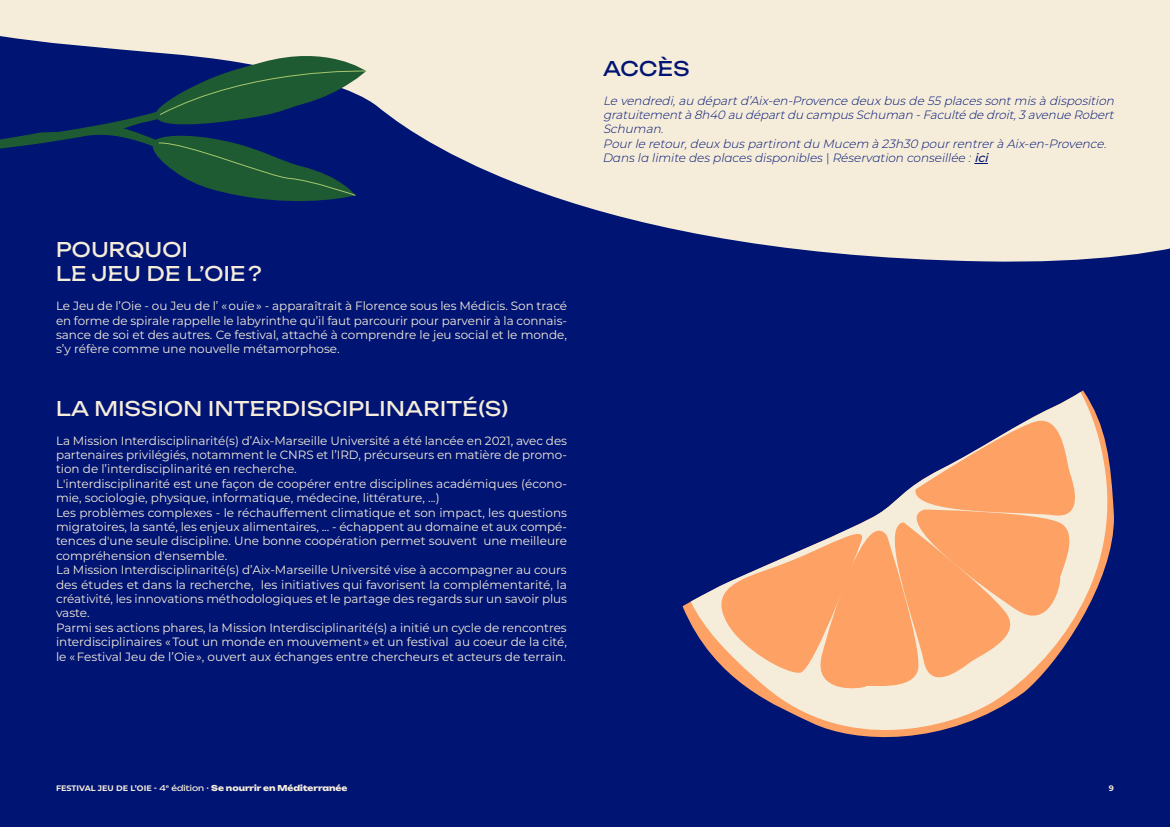
<style>
.page{position:relative;width:1170px;height:827px;background:#001473}
.page>*{position:absolute;margin:0;border:0;box-sizing:border-box;transform-origin:0 0}
.t1{font:20px/24px "Unbounded";letter-spacing:.02em;color:#f5ecda}
.t2{font:20px "Unbounded";letter-spacing:.02em;color:#001473}
.t3{font:12px/14.4px "Montserrat";color:#f5ecda;text-align:justify}
.t4{font:italic 300 12px/14.4px "Montserrat";color:#001473}
.t5{font:800 8px "Unbounded";color:#f5ecda}
.t6{font:700 8px "Montserrat";color:#f5ecda}
.s1{font-style:inherit}
.s2{font-style:normal}
.s3{font-weight:500}
.s4{font-family:"Montserrat";font-weight:700}
.s5{font-weight:400}
</style>
<div class="page">
<svg style="left:0;top:0;width:1170px;height:262px;fill:#f5ecda"></svg>
<svg style="left:974px;top:163px;width:14px;height:1px"></svg>
<svg style="left:691px;top:392px;width:423px;height:346px"></svg>
<svg style="left:704px;top:414px;width:381px;height:282px"></svg>
<svg style="left:0;top:44px;width:366px;height:164px"></svg>
<svg style="left:158px;top:68px;width:209px;height:128px"></svg>
<h1 class="t1" style="left:56px;top:237px;width:207px">POURQUOI<br>LE JEU DE L’OIE?</h1>
<p class="t3" style="left:56px;top:298px;width:513px">Le Jeu de l’Oie - ou Jeu de l’ « ouïe » - apparaîtrait à Florence sous les Médicis. Son tracé en forme de spirale rappelle le labyrinthe qu’il faut parcourir pour parvenir à la connais&shy;sance de soi et des autres. Ce festival, attaché à comprendre le jeu social et le monde, s’y réfère comme une nouvelle métamorphose.</p>
<h1 class="t1" style="left:56px;top:395px;width:454px">LA MISSION INTERDISCIPLINARITÉ(S)</h1>
<p class="t3" style="left:56px;top:433px;width:513px;text-align:left">La Mission Interdisciplinarité(s) d’Aix-Marseille Université a été lancée en 2021, avec des partenaires privilégiés, notamment le CNRS et l’IRD, précurseurs en matière de promo&shy;tion de l’interdisciplinarité en recherche.<br>L'interdisciplinarité est une façon de coopérer entre disciplines académiques (écono&shy;mie, sociologie, physique, informatique, médecine, littérature, ...)<br>Les problèmes complexes - le réchauffement climatique et son impact, les questions migratoires, la santé, les enjeux alimentaires, ... - échappent au domaine et aux compé&shy;tences d'une seule discipline. Une bonne coopération permet souvent une meilleure compréhension d'ensemble.<br>La Mission Interdisciplinarité(s) d’Aix-Marseille Université vise à accompagner au cours des études et dans la recherche, les initiatives qui favorisent la complémentarité, la créativité, les innovations méthodologiques et le partage des regards sur un savoir plus vaste.<br>Parmi ses actions phares, la Mission Interdisciplinarité(s) a initié un cycle de rencontres interdisciplinaires « Tout un monde en mouvement » et un festival au coeur de la cité, le « Festival Jeu de l’Oie », ouvert aux échanges entre chercheurs et acteurs de terrain.</p>
<h1 class="t2" style="left:603px;top:52px;width:88px">ACCÈS</h1>
<p class="t4" style="left:603px;top:93px;width:516px">Le vendredi,au départd’Aix-en-Provence deuxbusde 55 placessontmisà disposition gratuitementà 8h40 au départdu campusSchuman -Faculté de droit,3avenue Robert Schuman.<br>Pourle retour,deuxbuspartirontdu Mucem à 23h30 pourrentrerà Aix-en-Provence.<br><span class="s1">Dans la limite des places disponibles</span> <span class="s2">|</span> <span class="s1">Réservation conseillée :</span> <span class="s3">ici</span></p>
<p class="t5" style="left:56px;top:781px;width:293px"><span class="s4">FESTIVAL JEU DE L’OIE -</span> <span class="s5">4</span><sup>e</sup> <span class="s5">édition</span> <span class="s4">·</span> Se nourrir en Méditerranée</p>
<p class="t6" style="left:1109px;top:782px;width:7px">9</p>
</div>
